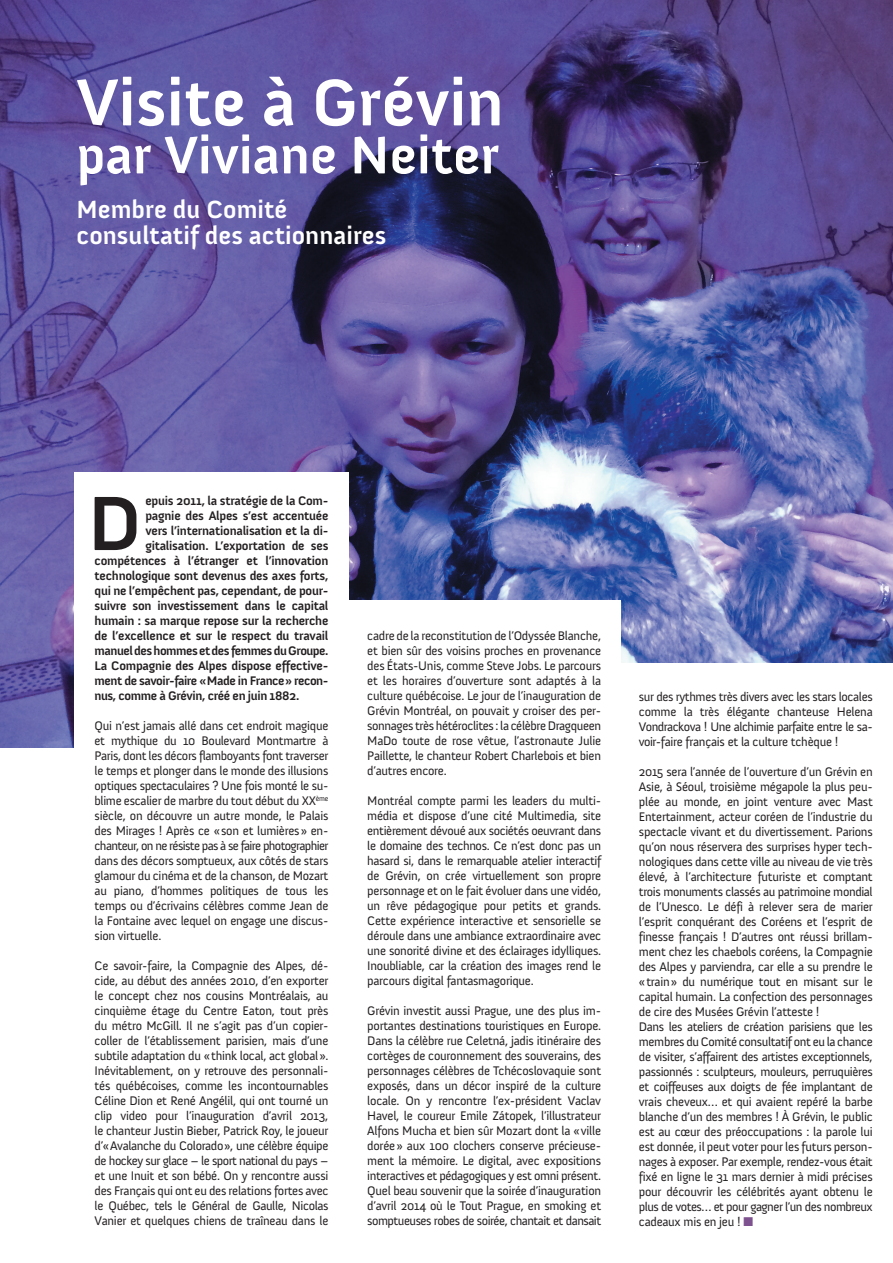
<style>
.page{position:relative;width:893px;height:1263px;background:#fff}
.page>*{position:absolute;margin:0;border:0;box-sizing:border-box;transform-origin:0 0}
.t1{font:700 78.6px "Anivers";color:#231f20}
.t2{font:700 67.5px "Anivers";color:#fff}
.t3{font:700 54px "Anivers";color:#fff}
.t4{font:700 25.5px/25.5px "Anivers";color:#fff}
.t5{font:12.75px/15px "Anivers";letter-spacing:-.02em;color:#231f20;text-align:justify}
.t6{font:700 12.75px "Anivers";letter-spacing:-.02em;color:#231f20}
.t7{font:700 12.75px "Anivers";letter-spacing:-.04em;color:#231f20}
.s1{color:#7e518f}
</style>
<div class="page">
<img style="left:0;top:0;width:892px;height:747px">
<hr style="left:892px;top:0;width:1px;height:1263px;background:#e9e3da">
<div style="left:74px;top:472px;width:275px;height:791px;background:#fff"></div>
<div style="left:348px;top:601px;width:272px;height:662px;background:#fff"></div>
<div style="left:619px;top:663px;width:274px;height:600px;background:#fff"></div>
<p class="t2" style="left:77px;top:66px;width:429px">Visite à Grévin</p>
<p class="t3" style="left:77px;top:126px;width:424px">par Viviane Neiter</p>
<p class="t4" style="left:77px;top:197px;width:311px">Membre du Comité consultatif des actionnaires</p>
<p class="t1" style="left:88px;top:481px;width:55px">D</p>
<p class="t6" style="left:145px;top:494px;width:185px">epuis 2011, la stratégie de la Com-</p>
<p class="t6" style="left:145px;top:509px;width:185px">pagnie des Alpes s’est accentuée</p>
<p class="t6" style="left:145px;top:524px;width:185px">vers l’internationalisation et la di-</p>
<p class="t6" style="left:145px;top:539px;width:185px">gitalisation. L’exportation de ses</p>
<p class="t6" style="left:95px;top:554px;width:235px">compétences à l’étranger et l’innovation</p>
<p class="t6" style="left:95px;top:569px;width:235px">technologique sont devenus des axes forts,</p>
<p class="t6" style="left:95px;top:584px;width:235px">qui ne l’empêchent pas, cependant, de pour-</p>
<p class="t6" style="left:95px;top:599px;width:235px">suivre son investissement dans le capital</p>
<p class="t6" style="left:95px;top:614px;width:235px">humain : sa marque repose sur la recherche</p>
<p class="t6" style="left:95px;top:629px;width:235px">de l’excellence et sur le respect du travail</p>
<p class="t7" style="left:95px;top:644px;width:235px">manuel des hommes et des femmes du Groupe.</p>
<p class="t6" style="left:95px;top:659px;width:235px">La Compagnie des Alpes dispose effective-</p>
<p class="t7" style="left:95px;top:674px;width:235px">ment de savoir-faire «Made in France» recon-</p>
<p class="t6" style="left:95px;top:689px;width:206px">nus, comme à Grévin, créé en juin 1882.</p>
<p class="t5" style="left:95px;top:718px;width:235px">Qui n’est jamais allé dans cet endroit magique et mythique du 10 Boulevard Montmartre à Paris, dont les décors flamboyants font traverser le temps et plonger dans le monde des illusions optiques spectaculaires ? Une fois monté le su&shy;blime escalier de marbre du tout début du XX<sup>ème </sup>siècle, on découvre un autre monde, le Palais des Mirages ! Après ce «son et lumières» en&shy;chanteur, on ne résiste pas à se faire photographier dans des décors somptueux, aux côtés de stars glamour du cinéma et de la chanson, de Mozart au piano, d’hommes politiques de tous les temps ou d’écrivains célèbres comme Jean de la Fontaine avec lequel on engage une discus&shy;sion virtuelle.</p>
<p class="t5" style="left:95px;top:958px;width:235px">Ce savoir-faire, la Compagnie des Alpes, dé&shy;cide, au début des années 2010, d’en exporter le concept chez nos cousins Montréalais, au cinquième étage du Centre Eaton, tout près du métro McGill. Il ne s’agit pas d’un copier&shy;coller de l’établissement parisien, mais d’une subtile adaptation du «think local, act global».<br>Inévitablement, on y retrouve des personnali&shy;tés québécoises, comme les incontournables Céline Dion et René Angélil, qui ont tourné un clip video pour l’inauguration d’avril 2013, le chanteur Justin Bieber, Patrick Roy, le joueur d’«Avalanche du Colorado», une célèbre équipe de hockey sur glace – le sport national du pays – et une Inuit et son bébé. On y rencontre aussi des Français qui ont eu des relations fortes avec le Québec, tels le Général de Gaulle, Nicolas Vanier et quelques chiens de traîneau dans le</p>
<p class="t5" style="left:367px;top:628px;width:235px">cadre de la reconstitution de l’Odyssée Blanche, et bien sûr des voisins proches en provenance des États-Unis, comme Steve Jobs. Le parcours et les horaires d’ouverture sont adaptés à la culture québécoise. Le jour de l’inauguration de Grévin Montréal, on pouvait y croiser des per&shy;sonnages très hétéroclites : la célèbre Dragqueen MaDo toute de rose vêtue, l’astronaute Julie Paillette, le chanteur Robert Charlebois et bien d’autres encore.</p>
<p class="t5" style="left:367px;top:793px;width:235px">Montréal compte parmi les leaders du multi&shy;média et dispose d’une cité Multimedia, site entièrement dévoué aux sociétés oeuvrant dans le domaine des technos. Ce n’est donc pas un hasard si, dans le remarquable atelier interactif de Grévin, on crée virtuellement son propre personnage et on le fait évoluer dans une vidéo, un rêve pédagogique pour petits et grands.<br>Cette expérience interactive et sensorielle se déroule dans une ambiance extraordinaire avec une sonorité divine et des éclairages idylliques.<br>Inoubliable, car la création des images rend le parcours digital fantasmagorique.</p>
<p class="t5" style="left:367px;top:1003px;width:235px">Grévin investit aussi Prague, une des plus im&shy;portantes destinations touristiques en Europe.<br>Dans la célèbre rue Celetná, jadis itinéraire des cortèges de couronnement des souverains, des personnages célèbres de Tchécoslovaquie sont exposés, dans un décor inspiré de la culture locale. On y rencontre l’ex-président Vaclav Havel, le coureur Emile Zátopek, l’illustrateur Alfons Mucha et bien sûr Mozart dont la «ville dorée» aux 100 clochers conserve précieuse&shy;ment la mémoire. Le digital, avec expositions interactives et pédagogiques y est omni présent.<br>Quel beau souvenir que la soirée d’inauguration d’avril 2014 où le Tout Prague, en smoking et somptueuses robes de soirée, chantait et dansait</p>
<p class="t5" style="left:639px;top:689px;width:235px">sur des rythmes très divers avec les stars locales comme la très élégante chanteuse Helena Vondrackova ! Une alchimie parfaite entre le sa&shy;voir-faire français et la culture tchèque !</p>
<p class="t5" style="left:639px;top:764px;width:235px">2015 sera l’année de l’ouverture d’un Grévin en Asie, à Séoul, troisième mégapole la plus peu&shy;plée au monde, en joint venture avec Mast Entertainment, acteur coréen de l’industrie du spectacle vivant et du divertissement. Parions qu’on nous réservera des surprises hyper tech&shy;nologiques dans cette ville au niveau de vie très élevé, à l’architecture futuriste et comptant trois monuments classés au patrimoine mondial de l’Unesco. Le défi à relever sera de marier l’esprit conquérant des Coréens et l’esprit de finesse français ! D’autres ont réussi brillam&shy;ment chez les chaebols coréens, la Compagnie des Alpes y parviendra, car elle a su prendre le «train» du numérique tout en misant sur le capital humain. La confection des personnages de cire des Musées Grévin l’atteste !</p>
<p class="t5" style="left:639px;top:1019px;width:235px">Dans les ateliers de création parisiens que les membres du Comité consultatif ont eu la chance de visiter, s’affairent des artistes exceptionnels, passionnés : sculpteurs, mouleurs, perruquières et coiffeuses aux doigts de fée implantant de vrais cheveux… et qui avaient repéré la barbe blanche d’un des membres ! À Grévin, le public est au cœur des préoccupations : la parole lui est donnée, il peut voter pour les futurs person&shy;nages à exposer. Par exemple, rendez-vous était fixé en ligne le 31 mars dernier à midi précises pour découvrir les célébrités ayant obtenu le plus de votes… et pour gagner l’un des nombreux cadeaux mis en jeu ! <span class="s1">■</span></p>
</div>
